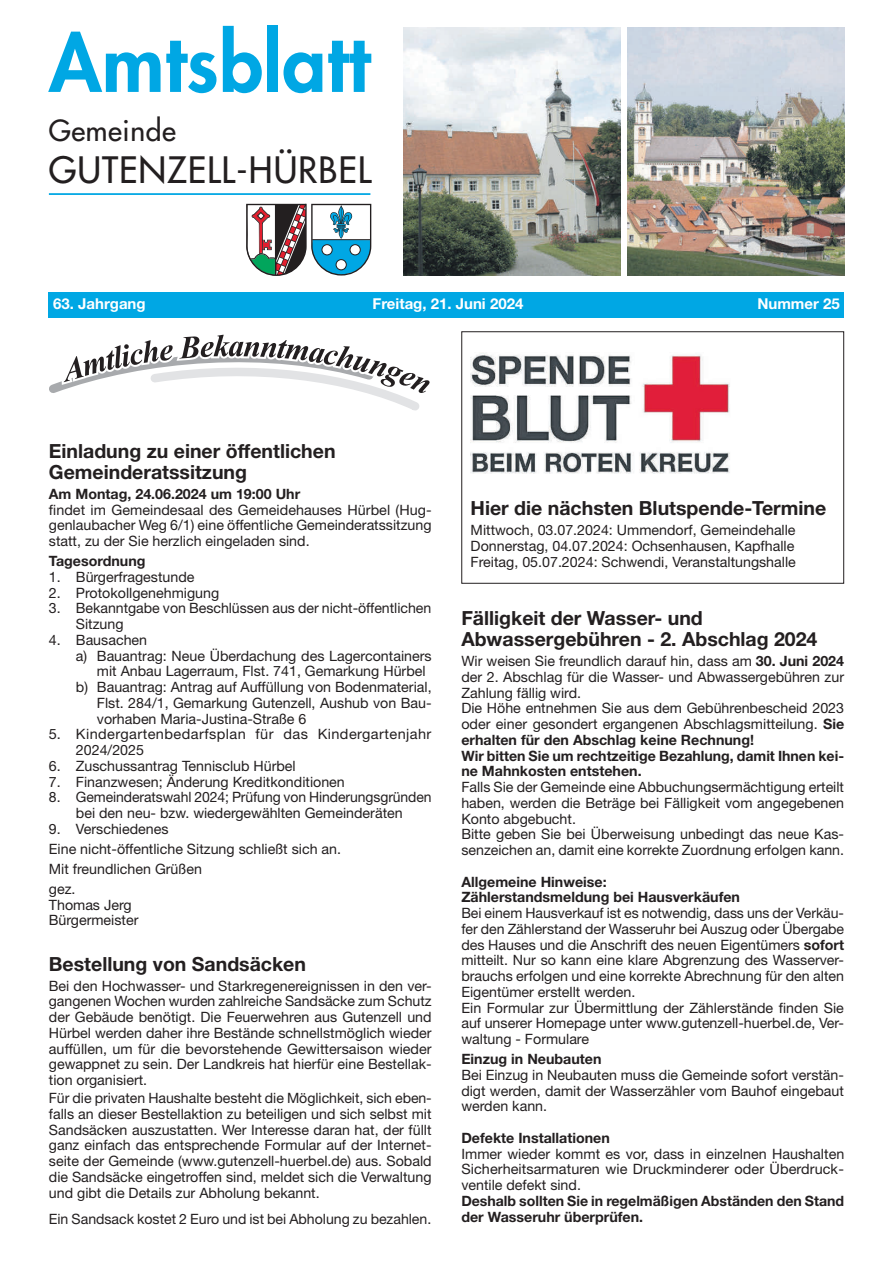
<style>
.page{position:relative;width:893px;height:1263px;background:#fff}
.page>*{position:absolute;margin:0;border:0;box-sizing:border-box;transform-origin:0 0}
.t1{font:800 77.85px "Futura Std";letter-spacing:.005em;color:#00a7e4}
.t2{font:500 35.4px "Futura Std";letter-spacing:.025em;color:#231f20}
.t3{font:500 28.35px "Futura Std";letter-spacing:.02em;color:#231f20}
.t4{font:700 19.5px/21px "Helvetica Neue LT Std";color:#231f20}
.t5{font:700 15px "Helvetica Neue LT Std";color:#fff}
.t6{font:14.25px/15.8px "Helvetica Neue LT Std";color:#231f20;text-align:justify}
.t7{font:700 14.25px/15.8px "Helvetica Neue LT Std";color:#231f20}
.t8{font:14.25px/15.8px "Helvetica Neue LT Std";letter-spacing:.03em;color:#231f20}
.s1{font-weight:700}
</style>
<div class="page">
<hr style="left:49px;top:193px;width:321px;height:2px;background:#00a7e4">
<svg style="left:246px;top:204px;width:125px;height:72px"></svg>
<img style="left:404px;top:28px;width:216px;height:248px">
<img style="left:627px;top:28px;width:217px;height:248px">
<div style="left:49px;top:292px;width:795px;height:26px;background:#00a7e4"></div>
<svg style="left:49px;top:334px;width:381px;height:77px"></svg>
<img style="left:471px;top:352px;width:259px;height:122px">
<div style="left:461px;top:331px;width:383px;height:253px;border:1px solid #231f20"></div>
<h1 class="t1" style="left:49px;top:14px;width:322px">Amtsblatt</h1>
<h3 class="t3" style="left:49px;top:112px;width:129px">Gemeinde</h3>
<h2 class="t2" style="left:49px;top:148px;width:324px">GUTENZELL-HÜRBEL</h2>
<p class="t5" style="left:53px;top:295px;width:94px">63. Jahrgang</p>
<p class="t5" style="left:372px;top:295px;width:152px">Freitag, 21. Juni 2024</p>
<p class="t5" style="left:757px;top:295px;width:84px">Nummer 25</p>
<h3 class="t4" style="left:49px;top:440px;width:288px">Einladung zu einer öffentlichen<br>Gemeinderatssitzung</h3>
<p class="t7" style="left:49px;top:486px;width:253px">Am Montag, 24.06.2024 um 19:00 Uhr</p>
<p class="t6" style="left:49px;top:501px;width:384px">findet im Gemeindesaal des Gemeidehauses Hürbel (Hug&shy;genlaubacher Weg 6/1) eine öffentliche Gemeinderatssitzung statt, zu der Sie herzlich eingeladen sind.</p>
<p class="t7" style="left:49px;top:553px;width:98px">Tagesordnung</p>
<p class="t6" style="left:49px;top:569px;width:147px">1. Bürgerfragestunde</p>
<p class="t6" style="left:49px;top:584px;width:172px">2. Protokollgenehmigung</p>
<p class="t6" style="left:76px;top:600px;width:357px;text-indent:-27px">3. Bekanntgabe von Beschlüssen aus der nicht-öffentlichen<br>Sitzung</p>
<p class="t6" style="left:49px;top:632px;width:100px">4. Bausachen</p>
<p class="t6" style="left:76px;top:647px;width:357px">a) Bauantrag: Neue Überdachung des Lagercontainers</p>
<p class="t6" style="left:97px;top:663px;width:330px">mit Anbau Lagerraum, Flst. 741, Gemarkung Hürbel</p>
<p class="t6" style="left:76px;top:679px;width:357px">b) Bauantrag: Antrag auf Auffüllung von Bodenmaterial,</p>
<p class="t6" style="left:97px;top:695px;width:336px">Flst. 284/1, Gemarkung Gutenzell, Aushub von Bau-</p>
<p class="t6" style="left:97px;top:710px;width:211px">vorhaben Maria-Justina-Straße 6</p>
<p class="t8" style="left:76px;top:726px;width:357px;text-indent:-27px">5. Kindergartenbedarfsplan für das Kindergartenjahr<br>2024/2025</p>
<p class="t6" style="left:49px;top:758px;width:248px">6. Zuschussantrag Tennisclub Hürbel</p>
<p class="t6" style="left:49px;top:773px;width:297px">7. Finanzwesen; Änderung Kreditkonditionen</p>
<p class="t6" style="left:49px;top:789px;width:384px;text-align:center">8. Gemeinderatswahl 2024; Prüfung von Hinderungsgründen bei den neu- bzw. wiedergewählten Gemeinderäten</p>
<p class="t6" style="left:49px;top:819px;width:294px;line-height:20px;text-align:left">9. Verschiedenes<br>Eine nicht-öffentliche Sitzung schließt sich an.<br>Mit freundlichen Grüßen<br>gez.</p>
<p class="t6" style="left:49px;top:896px;width:91px">Thomas Jerg<br>Bürgermeister</p>
<h3 class="t4" style="left:49px;top:953px;width:259px">Bestellung von Sandsäcken</h3>
<p class="t6" style="left:49px;top:977px;width:384px">Bei den Hochwasser- und Starkregenereignissen in den ver&shy;gangenen Wochen wurden zahlreiche Sandsäcke zum Schutz der Gebäude benötigt. Die Feuerwehren aus Gutenzell und Hürbel werden daher ihre Bestände schnellstmöglich wieder auffüllen, um für die bevorstehende Gewittersaison wieder gewappnet zu sein. Der Landkreis hat hierfür eine Bestellak&shy;tion organisiert.</p>
<p class="t6" style="left:49px;top:1090px;width:384px">Für die privaten Haushalte besteht die Möglichkeit, sich eben&shy;falls an dieser Bestellaktion zu beteiligen und sich selbst mit Sandsäcken auszustatten. Wer Interesse daran hat, der füllt ganz einfach das entsprechende Formular auf der Internet&shy;seite der Gemeinde (www.gutenzell-huerbel.de) aus. Sobald die Sandsäcke eingetroffen sind, meldet sich die Verwaltung und gibt die Details zur Abholung bekannt.</p>
<p class="t6" style="left:49px;top:1211px;width:384px">Ein Sandsack kostet 2 Euro und ist bei Abholung zu bezahlen.</p>
<h3 class="t4" style="left:471px;top:497px;width:357px">Hier die nächsten Blutspende-Termine</h3>
<p class="t6" style="left:471px;top:522px;width:327px">Mittwoch, 03.07.2024: Ummendorf, Gemeindehalle Donnerstag, 04.07.2024: Ochsenhausen, Kapfhalle Freitag, 05.07.2024: Schwendi, Veranstaltungshalle</p>
<h3 class="t4" style="left:461px;top:607px;width:358px">Fälligkeit der Wasser- und<br>Abwassergebühren - 2. Abschlag 2024</h3>
<p class="t6" style="left:461px;top:653px;width:384px;text-align:left">Wir weisen Sie freundlich darauf hin, dass am <span class="s1">30. Juni 2024 </span>der 2. Abschlag für die Wasser- und Abwassergebühren zur Zahlung fällig wird.<br>Die Höhe entnehmen Sie aus dem Gebührenbescheid 2023 oder einer gesondert ergangenen Abschlagsmitteilung. <span class="s1">Sie erhalten für den Abschlag keine Rechnung!<br>Wir bitten Sie um rechtzeitige Bezahlung, damit Ihnen kei&shy;ne Mahnkosten entstehen.</span></p>
<p class="t6" style="left:461px;top:779px;width:384px;text-align:left">Falls Sie der Gemeinde eine Abbuchungsermächtigung erteilt haben, werden die Beträge bei Fälligkeit vom angegebenen Konto abgebucht.<br>Bitte geben Sie bei Überweisung unbedingt das neue Kas&shy;senzeichen an, damit eine korrekte Zuordnung erfolgen kann.</p>
<p class="t7" style="left:461px;top:873px;width:280px">Allgemeine Hinweise:<br>Zählerstandsmeldung bei Hausverkäufen</p>
<p class="t6" style="left:461px;top:905px;width:384px;text-align:left">Bei einem Hausverkauf ist es notwendig, dass uns der Verkäu&shy;fer den Zählerstand der Wasseruhr bei Auszug oder Übergabe des Hauses und die Anschrift des neuen Eigentümers <span class="s1">sofort </span>mitteilt. Nur so kann eine klare Abgrenzung des Wasserver&shy;brauchs erfolgen und eine korrekte Abrechnung für den alten Eigentümer erstellt werden.<br>Ein Formular zur Übermittlung der Zählerstände finden Sie auf unserer Homepage unter www.gutenzell-huerbel.de, Ver&shy;waltung - Formulare</p>
<p class="t7" style="left:461px;top:1051px;width:142px">Einzug in Neubauten</p>
<p class="t6" style="left:461px;top:1067px;width:384px">Bei Einzug in Neubauten muss die Gemeinde sofort verstän&shy;digt werden, damit der Wasserzähler vom Bauhof eingebaut werden kann.</p>
<p class="t7" style="left:461px;top:1129px;width:150px">Defekte Installationen</p>
<p class="t6" style="left:461px;top:1145px;width:384px">Immer wieder kommt es vor, dass in einzelnen Haushalten Sicherheitsarmaturen wie Druckminderer oder Überdruck&shy;ventile defekt sind.</p>
<p class="t7" style="left:461px;top:1192px;width:384px">Deshalb sollten Sie in regelmäßigen Abständen den Stand der Wasseruhr überprüfen.</p>
</div>
